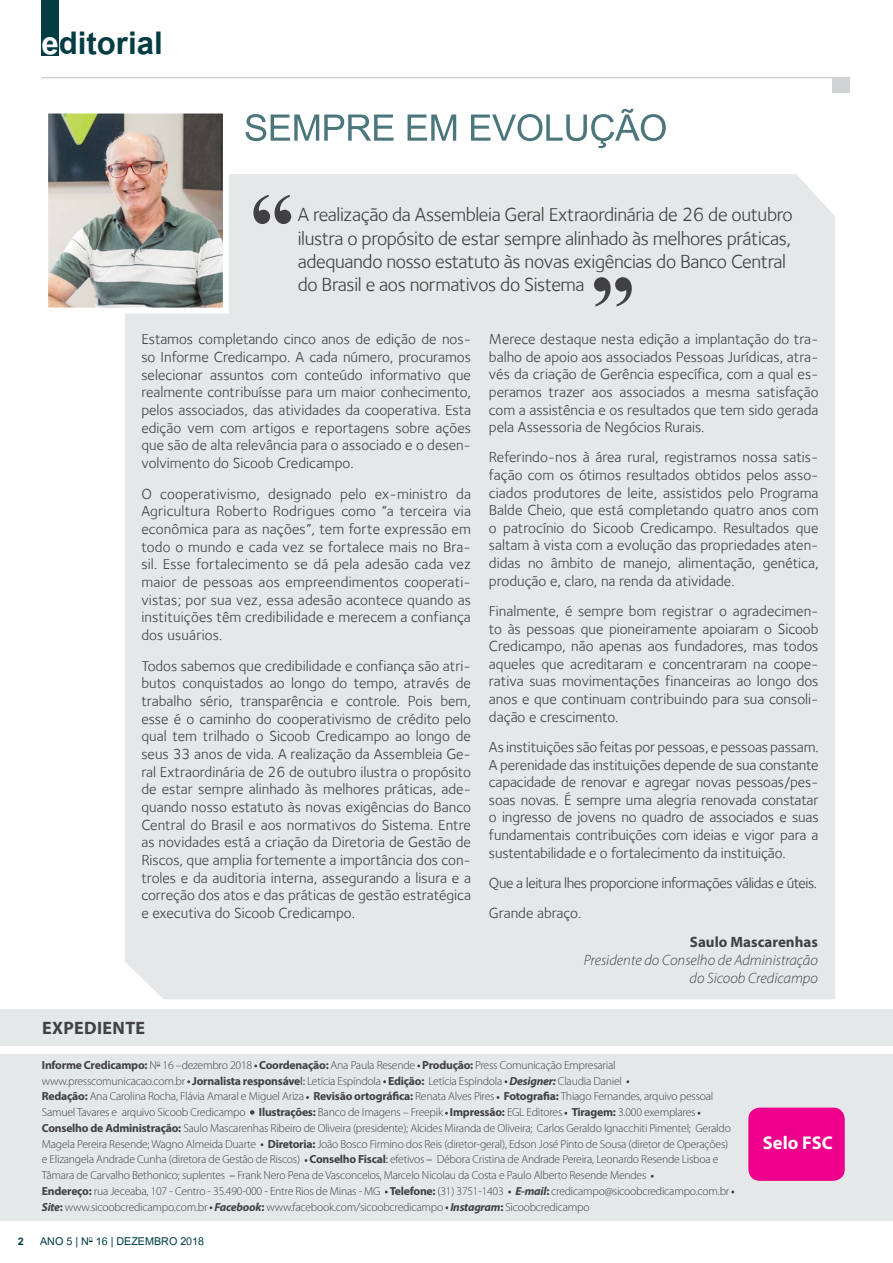
<style>
.page{position:relative;width:893px;height:1263px;background:#fff}
.page>*{position:absolute;margin:0;border:0;box-sizing:border-box;transform-origin:0 0}
.t1{font:700 90px "Times New Roman";color:#414042}
.t2{font:51px "Utsaah";letter-spacing:-.01em;color:#4a767c}
.t3{font:700 43.5px "Utsaah";color:#033d43}
.t4{font:19.5px/23.4px "Foundry Sterling";letter-spacing:-.02em;color:#414042}
.t5{font:700 18.45px "Myriad Pro";color:#fff}
.t6{font:700 18px "Myriad Pro";letter-spacing:.02em;color:#414042}
.t7{font:15px/17.7px "Foundry Sterling";color:#414042;text-align:justify}
.t8{font:15px/30.3px "Foundry Sterling";letter-spacing:-.03em;color:#414042}
.t9{font:italic 300 15px/18px "Myriad Pro";color:#414042;text-align:right}
.t10{font:15px "Utsaah";color:#003c44}
.t11{font:700 15px "Myriad Pro";color:#414042}
.t12{font:700 15px "Utsaah";color:#003c44}
.t13{font:300 11.7px/15.8px "Myriad Pro";letter-spacing:-.02em;color:#414042}
.s1{color:#fff}
.s2{font-weight:700}
.s3{font-weight:400}
.s4{font-weight:700;font-style:italic}
</style>
<div class="page">
<div style="left:125px;top:174px;width:710px;height:825px;background:#e5e8e8"></div>
<div style="left:0;top:1009px;width:893px;height:37px;background:#e5e8e8"></div>
<div style="left:0;top:1053px;width:893px;height:167px;background:#e5e8e8"></div>
<img style="left:49px;top:115px;width:173px;height:192px">
<div style="left:42px;top:108px;width:187px;height:206px;border:6px solid #fff"></div>
<svg style="left:250px;top:1110px;width:4px;height:5px"></svg>
<div style="left:748px;top:1107px;width:97px;height:74px;background:#ec008c;border-radius:12px"></div>
<div style="left:41px;top:0;width:17px;height:55px;background:#033d43"></div>
<hr style="left:41px;top:77px;width:808px;height:1px;background:#d1d3d4">
<div style="left:832px;top:77px;width:17px;height:15px;background:#d1d3d4"></div>
<h3 class="t3" style="left:41px;top:22px;width:123px"><span class="s1">e</span>ditorial</h3>
<h2 class="t2" style="left:244px;top:103px;width:425px">SEMPRE EM EVOLUÇÃO</h2>
<p class="t12" style="left:18px;top:1234px;width:7px">2</p>
<h1 class="t1" style="left:250px;top:161px;width:46px">“</h1>
<h3 class="t4" style="left:298px;top:203px;width:496px">A realização da Assembleia Geral Extraordinária de 26 de outubro ilustra o propósito de estar sempre alinhado às melhores práticas, adequando nosso estatuto às novas exigências do Banco Central do Brasil e aos normativos do Sistema</h3>
<h1 class="t1" style="left:635px;top:341px;width:46px;rotate:-180deg">“</h1>
<p class="t7" style="left:141px;top:330px;width:331px">Estamos completando cinco anos de edição de nos&shy;so Informe Credicampo. A cada número, procuramos selecionar assuntos com conteúdo informativo que realmente contribuísse para um maior conhecimento, pelos associados, das atividades da cooperativa. Esta edição vem com artigos e reportagens sobre ações que são de alta relevância para o associado e o desen&shy;volvimento do Sicoob Credicampo.</p>
<p class="t7" style="left:141px;top:485px;width:331px">O cooperativismo, designado pelo ex-ministro da Agricultura Roberto Rodrigues como “a terceira via econômica para as nações”, tem forte expressão em todo o mundo e cada vez se fortalece mais no Bra&shy;sil. Esse fortalecimento se dá pela adesão cada vez maior de pessoas aos empreendimentos cooperati&shy;vistas; por sua vez, essa adesão acontece quando as instituições têm credibilidade e merecem a confiança dos usuários.</p>
<p class="t7" style="left:141px;top:656px;width:331px">Todos sabemos que credibilidade e confiança são atri&shy;butos conquistados ao longo do tempo, através de trabalho sério, transparência e controle. Pois bem, esse é o caminho do cooperativismo de crédito pelo qual tem trilhado o Sicoob Credicampo ao longo de seus 33 anos de vida. A realização da Assembleia Ge&shy;ral Extraordinária de 26 de outubro ilustra o propósito de estar sempre alinhado às melhores práticas, ade&shy;quando nosso estatuto às novas exigências do Banco Central do Brasil e aos normativos do Sistema. Entre as novidades está a criação da Diretoria de Gestão de Riscos, que amplia fortemente a importância dos con&shy;troles e da auditoria interna, assegurando a lisura e a correção dos atos e das práticas de gestão estratégica e executiva do Sicoob Credicampo.</p>
<p class="t7" style="left:489px;top:330px;width:331px">Merece destaque nesta edição a implantação do tra&shy;balho de apoio aos associados Pessoas Jurídicas, atra&shy;vés da criação de Gerência específica, com a qual es&shy;peramos trazer aos associados a mesma satisfação com a assistência e os resultados que tem sido gerada pela Assessoria de Negócios Rurais.</p>
<p class="t7" style="left:489px;top:448px;width:331px">Referindo-nos à área rural, registramos nossa satis&shy;fação com os ótimos resultados obtidos pelos asso&shy;ciados produtores de leite, assistidos pelo Programa Balde Cheio, que está completando quatro anos com o patrocínio do Sicoob Credicampo. Resultados que saltam à vista com a evolução das propriedades aten&shy;didas no âmbito de manejo, alimentação, genética, produção e, claro, na renda da atividade.</p>
<p class="t7" style="left:489px;top:602px;width:331px">Finalmente, é sempre bom registrar o agradecimen&shy;to às pessoas que pioneiramente apoiaram o Sicoob Credicampo, não apenas aos fundadores, mas todos aqueles que acreditaram e concentraram na coope&shy;rativa suas movimentações financeiras ao longo dos anos e que continuam contribuindo para sua consoli&shy;dação e crescimento.</p>
<p class="t7" style="left:489px;top:738px;width:331px">As instituições são feitas por pessoas, e pessoas passam.<br>A perenidade das instituições depende de sua constante capacidade de renovar e agregar novas pessoas/pes&shy;soas novas. É sempre uma alegria renovada constatar o ingresso de jovens no quadro de associados e suas fundamentais contribuições com ideias e vigor para a sustentabilidade e o fortalecimento da instituição.</p>
<p class="t8" style="left:489px;top:867px;width:330px">Que a leitura lhes proporcione informações válidas e úteis.<br>Grande abraço.</p>
<p class="t11" style="left:690px;top:932px;width:130px">Saulo Mascarenhas</p>
<p class="t9" style="left:584px;top:951px;width:236px">Presidente do Conselho de Administração do Sicoob Credicampo</p>
<p class="t6" style="left:42px;top:1016px;width:105px">EXPEDIENTE</p>
<p class="t13" style="left:42px;top:1057px;width:690px"><span class="s2">Informe Credicampo:</span> N<sup>o</sup> 16 –dezembro 2018 <span class="s2">Coordenação:</span> Ana Paula Resende <span class="s2">Produção:</span> Press Comunicação Empresarial www.presscomunicacao.com.br <span class="s2">Jornalista responsáve</span><span class="s3">l:</span> Letícia Espíndola <span class="s2">Edição:</span> Letícia Espíndola <span class="s4">Designer:</span> Claudia Daniel<br><span class="s2">Redação:</span> Ana Carolina Rocha, Flávia Amaral e Miguel Ariza <span class="s2">Revisão ortográfica:</span> Renata Alves Pires <span class="s2">Fotografia:</span> Thiago Fernandes, arquivo pessoal Samuel Tavares e arquivo Sicoob Credicampo <span class="s2">Ilustrações:</span> Banco de Imagens – Freepik <span class="s2">Impressão:</span> EGL Editores <span class="s2">Tiragem:</span> 3.000 exemplares <span class="s2">Conselho de Administração:</span> Saulo Mascarenhas Ribeiro de Oliveira (presidente); Alcides Miranda de Oliveira; Carlos Geraldo Ignacchiti Pimentel; Geraldo Magela Pereira Resende; Wagno Almeida Duarte <span class="s2">Diretoria:</span> João Bosco Firmino dos Reis (diretor-geral), Edson José Pinto de Sousa (diretor de Operações) e Elizangela Andrade Cunha (diretora de Gestão de Riscos) <span class="s2">Conselho Fiscal</span><span class="s3">:</span> efetivos <span class="s3">–</span> Débora Cristina de Andrade Pereira, Leonardo Resende Lisboa e Tâmara de Carvalho Bethonico; suplentes <span class="s3">–</span> Frank Nero Pena de Vasconcelos, Marcelo Nicolau da Costa e Paulo Alberto Resende Mendes<br><span class="s2">Endereço:</span> rua Jeceaba, 107 - Centro - 35.490-000 - Entre Rios de Minas - MG <span class="s2">Telefone:</span> (31) 3751-1403 <span class="s4">E-mail</span><span class="s2">:</span> credicampo@sicoobcredicampo.com.br <span class="s4">Site</span><span class="s2">:</span> www.sicoobcredicampo.com.br <span class="s4">Facebook</span><span class="s2">:</span> www.facebook.com/sicoobcredicampo <span class="s4">Instagram</span><span class="s2">:</span> Sicoobcredicampo</p>
<p class="t10" style="left:40px;top:1234px;width:166px">ANO 5 | N<sup>O</sup> 16 | DEZEMBRO 2018</p>
<p class="t5" style="left:763px;top:1131px;width:72px">Selo FSC</p>
</div>
